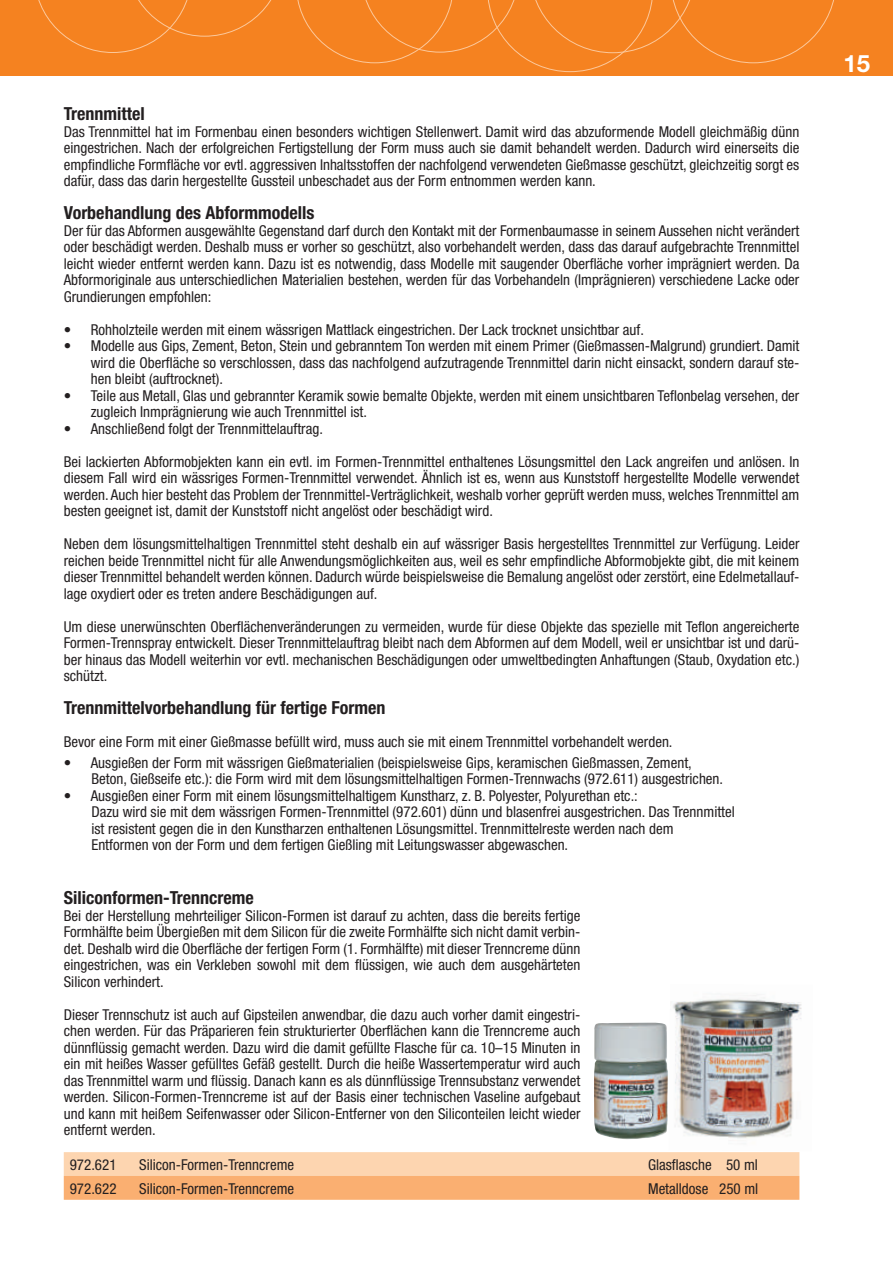
<style>
.page{position:relative;width:893px;height:1263px;background:#fff}
.page>*{position:absolute;margin:0;border:0;box-sizing:border-box;transform-origin:0 0}
.t1{font:700 24px "Helvetica Neue";color:#fff}
.t2{font:700 condensed 18px "Helvetica Neue";color:#231f20}
.t3{font:condensed 15px/16.5px "Helvetica Neue";color:#231f20;text-align:justify}
</style>
<div class="page">
<div style="left:0;top:0;width:893px;height:76px;background:#f58220"></div>
<svg style="left:38px;top:0;width:234px;height:53px"></svg>
<svg style="left:297px;top:0;width:537px;height:72px"></svg>
<svg style="left:64px;top:1152px;width:735px;height:48px;background:#fbc291"></svg>
<img style="left:594px;top:1023px;width:74px;height:117px">
<img style="left:673px;top:994px;width:129px;height:145px">
<p class="t2" style="left:64px;top:107px;width:82px">Trennmittel</p>
<p class="t3" style="left:64px;top:125px;width:737px">Das Trennmittel hat im Formenbau einen besonders wichtigen Stellenwert. Damit wird das abzuformende Modell gleichmäßig dünn eingestrichen. Nach der erfolgreichen Fertigstellung der Form muss auch sie damit behandelt werden. Dadurch wird einerseits die empfindliche Formfläche vor evtl. aggressiven Inhaltsstoffen der nachfolgend verwendeten Gießmasse geschützt, gleichzeitig sorgt es dafür, dass das darin hergestellte Gussteil unbeschadet aus der Form entnommen werden kann.</p>
<p class="t2" style="left:64px;top:206px;width:252px">Vorbehandlung des Abformmodells</p>
<p class="t3" style="left:64px;top:224px;width:737px">Der für das Abformen ausgewählte Gegenstand darf durch den Kontakt mit der Formenbaumasse in seinem Aussehen nicht verändert oder beschädigt werden. Deshalb muss er vorher so geschützt, also vorbehandelt werden, dass das darauf aufgebrachte Trennmittel leicht wieder entfernt werden kann. Dazu ist es notwendig, dass Modelle mit saugender Oberfläche vorher imprägniert werden. Da Abformoriginale aus unterschiedlichen Materialien bestehen, werden für das Vorbehandeln (Imprägnieren) verschiedene Lacke oder Grundierungen empfohlen:</p>
<p class="t3" style="left:64px;top:321px;width:582px">• Rohholzteile werden mit einem wässrigen Mattlack eingestrichen. Der Lack trocknet unsichtbar auf.</p>
<p class="t3" style="left:91px;top:337px;width:710px;text-indent:-27px">• Modelle aus Gips, Zement, Beton, Stein und gebranntem Ton werden mit einem Primer (Gießmassen-Malgrund) grundiert. Damit wird die Oberfläche so verschlossen, dass das nachfolgend aufzutragende Trennmittel darin nicht einsackt, sondern darauf ste&shy;hen bleibt (auftrocknet).</p>
<p class="t3" style="left:91px;top:387px;width:710px;text-indent:-27px">• Teile aus Metall, Glas und gebrannter Keramik sowie bemalte Objekte, werden mit einem unsichtbaren Teflonbelag versehen, der zugleich Inmprägnierung wie auch Trennmittel ist.</p>
<p class="t3" style="left:64px;top:420px;width:261px">• Anschließend folgt der Trennmittelauftrag.</p>
<p class="t3" style="left:64px;top:455px;width:737px">Bei lackierten Abformobjekten kann ein evtl. im Formen-Trennmittel enthaltenes Lösungsmittel den Lack angreifen und anlösen. In diesem Fall wird ein wässriges Formen-Trennmittel verwendet. Ähnlich ist es, wenn aus Kunststoff hergestellte Modelle verwendet werden. Auch hier besteht das Problem der Trennmittel-Verträglichkeit, weshalb vorher geprüft werden muss, welches Trennmittel am besten geeignet ist, damit der Kunststoff nicht angelöst oder beschädigt wird.</p>
<p class="t3" style="left:64px;top:537px;width:737px">Neben dem lösungsmittelhaltigen Trennmittel steht deshalb ein auf wässriger Basis hergestelltes Trennmittel zur Verfügung. Leider reichen beide Trennmittel nicht für alle Anwendungsmöglichkeiten aus, weil es sehr empfindliche Abformobjekte gibt, die mit keinem dieser Trennmittel behandelt werden können. Dadurch würde beispielsweise die Bemalung angelöst oder zerstört, eine Edelmetallauf&shy;lage oxydiert oder es treten andere Beschädigungen auf.</p>
<p class="t3" style="left:64px;top:620px;width:737px">Um diese unerwünschten Oberflächenveränderungen zu vermeiden, wurde für diese Objekte das spezielle mit Teflon angereicherte Formen-Trennspray entwickelt. Dieser Trennmittelauftrag bleibt nach dem Abformen auf dem Modell, weil er unsichtbar ist und darü&shy;ber hinaus das Modell weiterhin vor evtl. mechanischen Beschädigungen oder umweltbedingten Anhaftungen (Staub, Oxydation etc.) schützt.</p>
<p class="t2" style="left:64px;top:701px;width:323px">Trennmittelvorbehandlung für fertige Formen</p>
<p class="t3" style="left:64px;top:735px;width:610px">Bevor eine Form mit einer Gießmasse befüllt wird, muss auch sie mit einem Trennmittel vorbehandelt werden.</p>
<p class="t3" style="left:91px;top:754px;width:633px;text-indent:-28px">• Ausgießen der Form mit wässrigen Gießmaterialien (beispielsweise Gips, keramischen Gießmassen, Zement,<br>Beton, Gießseife etc.): die Form wird mit dem lösungsmittelhaltigen Formen-Trennwachs (972.611) ausgestrichen.</p>
<p class="t3" style="left:91px;top:787px;width:645px;text-align:left;text-indent:-28px">• Ausgießen einer Form mit einem lösungsmittelhaltigem Kunstharz, z. B. Polyester, Polyurethan etc.:<br>Dazu wird sie mit dem wässrigen Formen-Trennmittel (972.601) dünn und blasenfrei ausgestrichen. Das Trennmittel ist resistent gegen die in den Kunstharzen enthaltenen Lösungsmittel. Trennmittelreste werden nach dem<br>Entformen von der Form und dem fertigen Gießling mit Leitungswasser abgewaschen.</p>
<p class="t2" style="left:64px;top:891px;width:192px">Siliconformen-Trenncreme</p>
<p class="t3" style="left:64px;top:909px;width:518px">Bei der Herstellung mehrteiliger Silicon-Formen ist darauf zu achten, dass die bereits fertige Formhälfte beim Übergießen mit dem Silicon für die zweite Formhälfte sich nicht damit verbin&shy;det. Deshalb wird die Oberfläche der fertigen Form (1. Formhälfte) mit dieser Trenncreme dünn eingestrichen, was ein Verkleben sowohl mit dem flüssigen, wie auch dem ausgehärteten Silicon verhindert.</p>
<p class="t3" style="left:64px;top:1008px;width:518px">Dieser Trennschutz ist auch auf Gipsteilen anwendbar, die dazu auch vorher damit eingestri&shy;chen werden. Für das Präparieren fein strukturierter Oberflächen kann die Trenncreme auch dünnflüssig gemacht werden. Dazu wird die damit gefüllte Flasche für ca. 10–15 Minuten in ein mit heißes Wasser gefülltes Gefäß gestellt. Durch die heiße Wassertemperatur wird auch das Trennmittel warm und flüssig. Danach kann es als dünnflüssige Trennsubstanz verwendet werden. Silicon-Formen-Trenncreme ist auf der Basis einer technischen Vaseline aufgebaut und kann mit heißem Seifenwasser oder Silicon-Entferner von den Siliconteilen leicht wieder entfernt werden.</p>
<p class="t3" style="left:70px;top:1158px;width:48px">972.621</p>
<p class="t3" style="left:139px;top:1158px;width:156px">Silicon-Formen-Trenncreme</p>
<p class="t3" style="left:648px;top:1158px;width:111px">Glasflasche 50 ml</p>
<p class="t3" style="left:70px;top:1182px;width:48px">972.622</p>
<p class="t3" style="left:139px;top:1182px;width:156px">Silicon-Formen-Trenncreme</p>
<p class="t3" style="left:648px;top:1182px;width:112px">Metalldose 250 ml</p>
<h1 class="t1" style="left:843px;top:49px;width:28px">15</h1>
</div>
